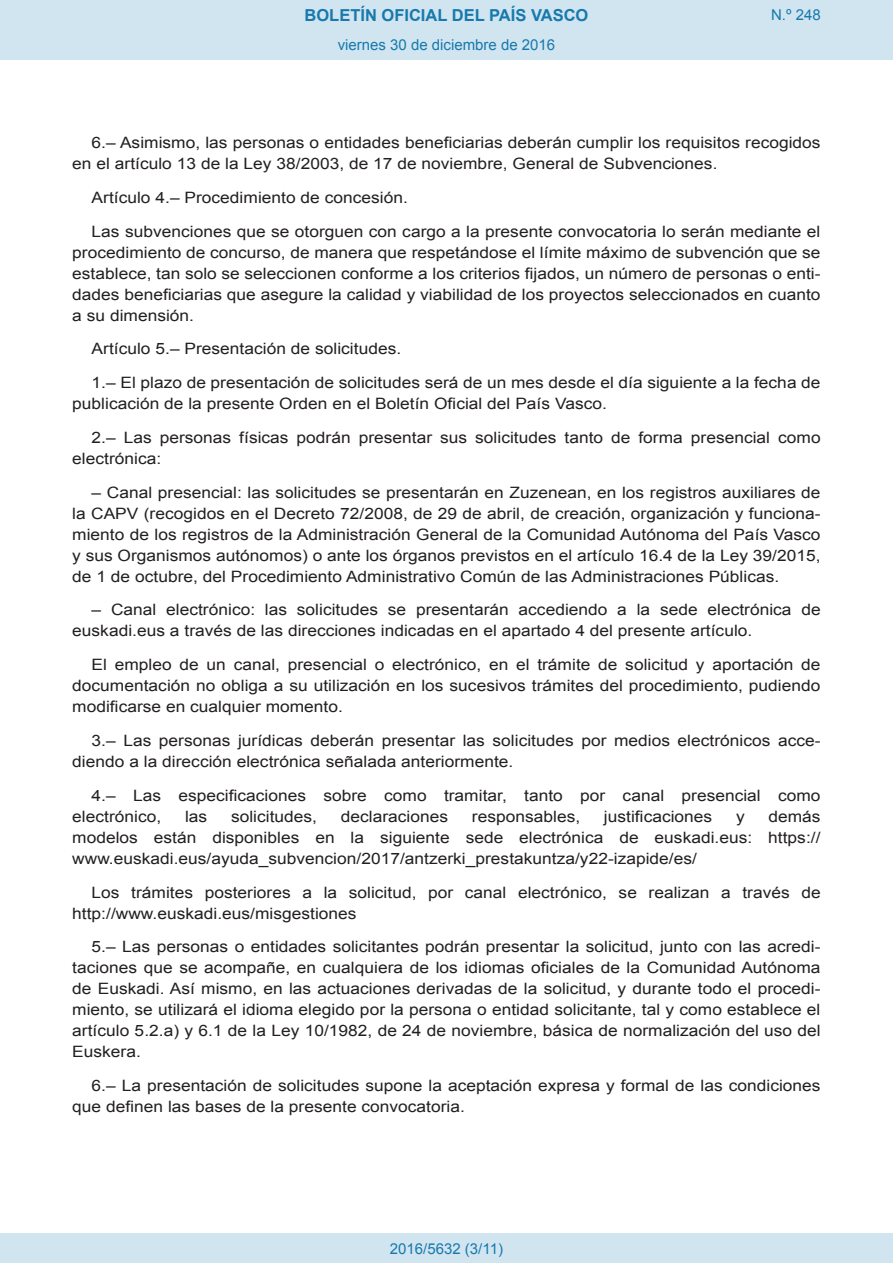
<style>
.page{position:relative;width:893px;height:1263px;background:#fff}
.page>*{position:absolute;margin:0;border:0;box-sizing:border-box;transform-origin:0 0}
.t1{font:700 16.5px "Arial";color:#1879ad}
.BOPVDetalle{font:15.6px/21px "Arial";color:#231f20;scale:1.11 1}
.Paginacion_Centro{font:15px "Arial";color:#1879ad}
</style>
<div class="page">
<div style="left:0;top:0;width:893px;height:60px;background:#d0e5f0"></div>
<div style="left:0;top:1233px;width:893px;height:30px;background:#d0e5f0"></div>
<p class="t1" style="left:305px;top:4px;width:285px">BOLETÍN OFICIAL DEL PAÍS VASCO</p>
<p class="Paginacion_Centro" style="left:338px;top:35px;width:219px">viernes 30 de diciembre de 2016</p>
<p class="Paginacion_Centro" style="left:771px;top:5px;width:51px">N.º 248</p>
<p class="BOPVDetalle" style="left:72px;top:132px;width:676px;text-indent:19px">6.– Asimismo, las personas o entidades beneficiarias deberán cumplir los requisitos recogidos en el artículo 13 de la Ley 38/2003, de 17 de noviembre, General de Subvenciones.</p>
<p class="BOPVDetalle" style="left:92px;top:187px;width:286px">Artículo 4.– Procedimiento de concesión.</p>
<p class="BOPVDetalle" style="left:72px;top:221px;width:676px;text-align:justify;text-indent:19px">Las subvenciones que se otorguen con cargo a la presente convocatoria lo serán mediante el procedimiento de concurso, de manera que respetándose el límite máximo de subvención que se establece, tan solo se seleccionen conforme a los criterios fijados, un número de personas o enti&shy;dades beneficiarias que asegure la calidad y viabilidad de los proyectos seleccionados en cuanto a su dimensión.</p>
<p class="BOPVDetalle" style="left:92px;top:339px;width:280px">Artículo 5.– Presentación de solicitudes.</p>
<p class="BOPVDetalle" style="left:72px;top:372px;width:676px;text-indent:19px">1.– El plazo de presentación de solicitudes será de un mes desde el día siguiente a la fecha de publicación de la presente Orden en el Boletín Oficial del País Vasco.</p>
<p class="BOPVDetalle" style="left:72px;top:427px;width:676px;text-indent:19px">2.– Las personas físicas podrán presentar sus solicitudes tanto de forma presencial como electrónica:</p>
<p class="BOPVDetalle" style="left:72px;top:482px;width:676px;text-align:justify;text-indent:19px">– Canal presencial: las solicitudes se presentarán en Zuzenean, en los registros auxiliares de la CAPV (recogidos en el Decreto 72/2008, de 29 de abril, de creación, organización y funciona&shy;miento de los registros de la Administración General de la Comunidad Autónoma del País Vasco y sus Organismos autónomos) o ante los órganos previstos en el artículo 16.4 de la Ley 39/2015, de 1 de octubre, del Procedimiento Administrativo Común de las Administraciones Públicas.</p>
<p class="BOPVDetalle" style="left:72px;top:600px;width:676px;text-indent:19px">– Canal electrónico: las solicitudes se presentarán accediendo a la sede electrónica de euskadi.eus a través de las direcciones indicadas en el apartado 4 del presente artículo.</p>
<p class="BOPVDetalle" style="left:72px;top:654px;width:676px;text-align:justify;text-indent:19px">El empleo de un canal, presencial o electrónico, en el trámite de solicitud y aportación de documentación no obliga a su utilización en los sucesivos trámites del procedimiento, pudiendo modificarse en cualquier momento.</p>
<p class="BOPVDetalle" style="left:72px;top:730px;width:676px;text-indent:19px">3.– Las personas jurídicas deberán presentar las solicitudes por medios electrónicos acce&shy;diendo a la dirección electrónica señalada anteriormente.</p>
<p class="BOPVDetalle" style="left:72px;top:785px;width:676px;text-indent:19px">4.– Las especificaciones sobre como tramitar, tanto por canal presencial como electrónico,</p>
<p class="BOPVDetalle" style="left:185px;top:806px;width:22px">las</p>
<p class="BOPVDetalle" style="left:231px;top:806px;width:79px">solicitudes,</p>
<p class="BOPVDetalle" style="left:341px;top:806px;width:98px">declaraciones</p>
<p class="BOPVDetalle" style="left:472px;top:806px;width:99px">responsables,</p>
<p class="BOPVDetalle" style="left:604px;top:806px;width:99px">justificaciones</p>
<p class="BOPVDetalle" style="left:736px;top:806px;width:9px">y</p>
<p class="BOPVDetalle" style="left:72px;top:806px;width:676px;text-align:justify;text-indent:696px">demás modelos están disponibles en la siguiente sede electrónica de euskadi.eus: https:// www.euskadi.eus/ayuda_subvencion/2017/antzerki_prestakuntza/y22-izapide/es/</p>
<p class="BOPVDetalle" style="left:72px;top:882px;width:676px;text-indent:19px">Los trámites posteriores a la solicitud, por canal electrónico, se realizan a través de http://www.euskadi.eus/misgestiones</p>
<p class="BOPVDetalle" style="left:72px;top:936px;width:676px;text-align:justify;text-indent:19px">5.– Las personas o entidades solicitantes podrán presentar la solicitud, junto con las acredi&shy;taciones que se acompañe, en cualquiera de los idiomas oficiales de la Comunidad Autónoma de Euskadi. Así mismo, en las actuaciones derivadas de la solicitud, y durante todo el procedi&shy;miento, se utilizará el idioma elegido por la persona o entidad solicitante, tal y como establece el artículo 5.2.a) y 6.1 de la Ley 10/1982, de 24 de noviembre, básica de normalización del uso del Euskera.</p>
<p class="BOPVDetalle" style="left:72px;top:1075px;width:676px;text-indent:19px">6.– La presentación de solicitudes supone la aceptación expresa y formal de las condiciones que definen las bases de la presente convocatoria.</p>
<p class="Paginacion_Centro" style="left:390px;top:1238px;width:115px">2016/5632 (3/11)</p>
</div>
